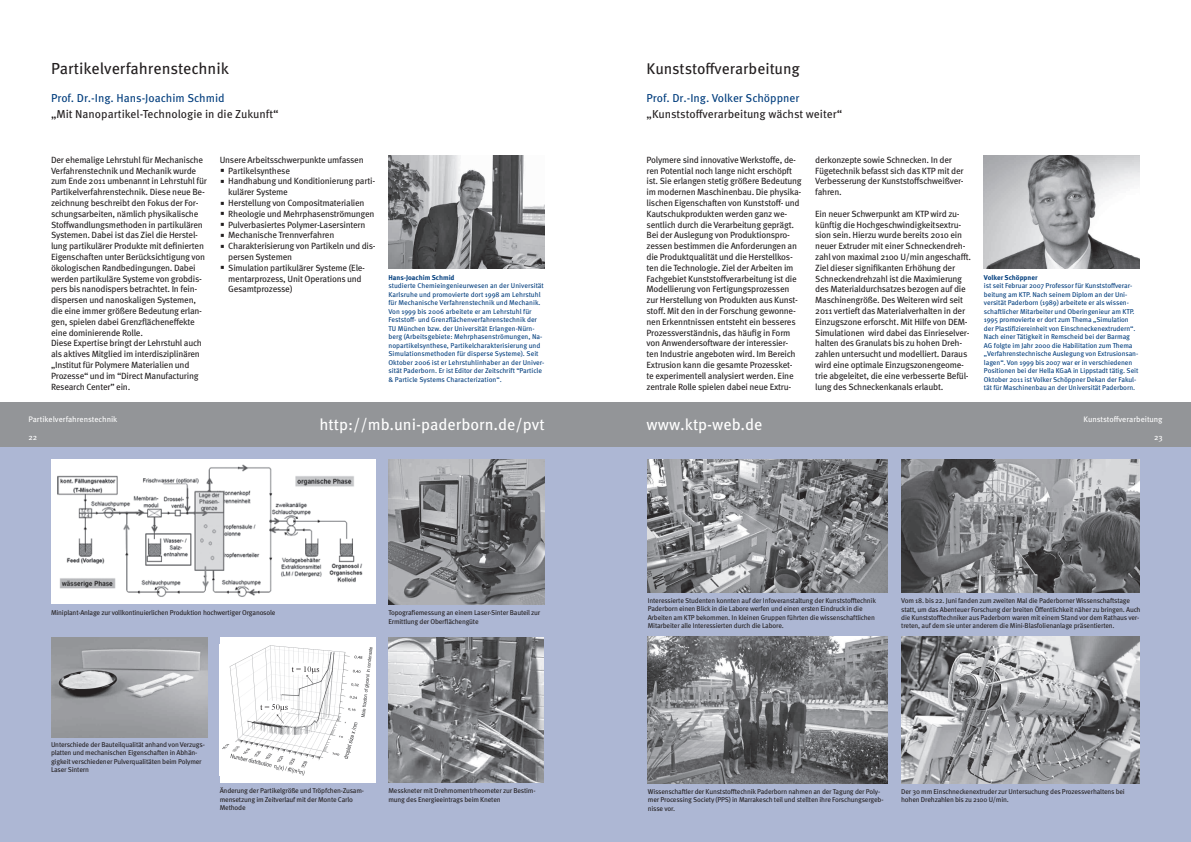
<style>
.page{position:relative;width:1191px;height:842px;background:#fff}
.page>*{position:absolute;margin:0;border:0;box-sizing:border-box;transform-origin:0 0}
.t1{font:16px "Meta OT";color:#fff}
.t2{font:16px "Meta OT";color:#231f20}
.t3{font:15.5px "Meta OT";letter-spacing:-.005em;color:#231f20}
.t4{font:11.5px "Meta OT";color:#231f20}
.t5{font:11.5px "Meta OT";color:#013d7d}
.t6{font:9px/10.8px "Meta OT";letter-spacing:-.025em;color:#231f20}
.t7{font:8px "Meta OT";color:#fff}
.t8{font:7px/8.5px "Meta OT";letter-spacing:-.025em;color:#231f20}
.t9{font:7px/8.5px "Meta OT";letter-spacing:-.01em;color:#013d7d}
.t10{font:700 7px "Meta OT";color:#013d7d}
</style>
<div class="page">
<div style="left:0;top:403px;width:604px;height:45px;background:#939598"></div>
<div style="left:0;top:448px;width:604px;height:394px;background:#adb7d4"></div>
<div style="left:587px;top:403px;width:604px;height:45px;background:#939598"></div>
<div style="left:586px;top:448px;width:605px;height:394px;background:#adb7d4"></div>
<img style="left:388px;top:156px;width:156px;height:112px">
<div style="left:51px;top:459px;width:325px;height:145px;background:#fff"></div>
<img style="left:58px;top:464px;width:305px;height:133px">
<div style="left:220px;top:637px;width:156px;height:146px;background:#fff"></div>
<img style="left:222px;top:645px;width:151px;height:131px">
<img style="left:51px;top:637px;width:156px;height:100px">
<img style="left:388px;top:459px;width:156px;height:145px">
<img style="left:388px;top:637px;width:156px;height:146px">
<img style="left:984px;top:156px;width:156px;height:112px">
<img style="left:648px;top:459px;width:240px;height:134px">
<img style="left:901px;top:637px;width:239px;height:147px">
<img style="left:648px;top:637px;width:240px;height:147px">
<img style="left:901px;top:459px;width:239px;height:134px">
<h1 class="t2" style="left:51px;top:59px;width:180px">Partikelverfahrenstechnik</h1>
<p class="t5" style="left:51px;top:91px;width:175px">Prof. Dr.-Ing. Hans-Joachim Schmid</p>
<p class="t4" style="left:51px;top:107px;width:229px">„Mit Nanopartikel-Technologie in die Zukunft“</p>
<p class="t6" style="left:51px;top:154px;width:157px">Der ehemalige Lehrstuhl für Mechanische Verfahrenstechnik und Mechanik wurde zum Ende 2011 umbenannt in Lehrstuhl für Partikelverfahrenstechnik. Diese neue Be&shy;zeichnung beschreibt den Fokus der For&shy;schungsarbeiten, nämlich physikalische Stoffwandlungsmethoden in partikulären Systemen. Dabei ist das Ziel die Herstel&shy;lung partikulärer Produkte mit definierten Eigenschaften unter Berücksichtigung von ökologischen Randbedingungen. Dabei werden partikuläre Systeme von grobdis&shy;pers bis nanodispers betrachtet. In fein&shy;dispersen und nanoskaligen Systemen, die eine immer größere Bedeutung erlan&shy;gen, spielen dabei Grenzflächeneffekte eine dominierende Rolle.<br>Diese Expertise bringt der Lehrstuhl auch als aktives Mitglied im interdisziplinären „Institut für Polymere Materialien und Prozesse“ und im “Direct Manufacturing Research Center” ein.</p>
<p class="t6" style="left:228px;top:154px;width:149px;text-indent:-9px">Unsere Arbeitsschwerpunkte umfassen<br>Partikelsynthese<br>Handhabung und Konditionierung parti&shy;kulärer Systeme<br>Herstellung von Compositmaterialien<br>Rheologie und Mehrphasenströmungen<br>Pulverbasiertes Polymer-Lasersintern<br>Mechanische Trennverfahren<br>Charakterisierung von Partikeln und dis&shy;persen Systemen<br>Simulation partikulärer Systeme (Ele&shy;mentarprozess, Unit Operations und<br>Gesamtprozesse)</p>
<p class="t10" style="left:388px;top:273px;width:68px">Hans-Joachim Schmid</p>
<p class="t9" style="left:388px;top:282px;width:157px">studierte Chemieingenieurwesen an der Universität Karlsruhe und promovierte dort 1998 am Lehrstuhl für Mechanische Verfahrenstechnik und Mechanik.<br>Von 1999 bis 2006 arbeitete er am Lehrstuhl für Feststoff- und Grenzflächenverfahrenstechnik der TU München bzw. der Universität Erlangen-Nürn&shy;berg (Arbeitsgebiete: Mehrphasenströmungen, Na&shy;nopartikelsynthese, Partikelcharakterisierung und Simulationsmethoden für disperse Systeme). Seit Oktober 2006 ist er Lehrstuhlinhaber an der Univer&shy;sität Paderborn. Er ist Editor der Zeitschrift “Particle &amp; Particle Systems Characterization“.</p>
<p class="t7" style="left:28px;top:415px;width:91px">Partikelverfahrenstechnik</p>
<h1 class="t1" style="left:319px;top:414px;width:227px">http://mb.uni-paderborn.de/pvt</h1>
<h2 class="t3" style="left:646px;top:59px;width:155px">Kunststoffverarbeitung</h2>
<p class="t5" style="left:646px;top:91px;width:154px">Prof. Dr.-Ing. Volker Schöppner</p>
<p class="t4" style="left:646px;top:107px;width:197px">„Kunststoffverarbeitung wächst weiter“</p>
<p class="t6" style="left:646px;top:154px;width:157px">Polymere sind innovative Werkstoffe, de&shy;ren Potential noch lange nicht erschöpft ist. Sie erlangen stetig größere Bedeutung im modernen Maschinenbau. Die physika&shy;lischen Eigenschaften von Kunststoff- und Kautschukprodukten werden ganz we&shy;sentlich durch die Verarbeitung geprägt.<br>Bei der Auslegung von Produktionspro&shy;zessen bestimmen die Anforderungen an die Produktqualität und die Herstellkos&shy;ten die Technologie. Ziel der Arbeiten im Fachgebiet Kunststoffverarbeitung ist die Modellierung von Fertigungsprozessen zur Herstellung von Produkten aus Kunst&shy;stoff. Mit den in der Forschung gewonne&shy;nen Erkenntnissen entsteht ein besseres Prozessverständnis, das häufig in Form von Anwendersoftware der interessier&shy;ten Industrie angeboten wird. Im Bereich Extrusion kann die gesamte Prozessket&shy;te experimentell analysiert werden. Eine zentrale Rolle spielen dabei neue Extru-</p>
<p class="t6" style="left:815px;top:154px;width:150px">derkonzepte sowie Schnecken. In der<br>Fügetechnik befasst sich das KTP mit der<br>Verbesserung der Kunststoffschweißver&shy;fahren.</p>
<p class="t6" style="left:815px;top:208px;width:157px">Ein neuer Schwerpunkt am KTP wird zu&shy;künftig die Hochgeschwindigkeitsextru&shy;sion sein. Hierzu wurde bereits 2010 ein neuer Extruder mit einer Schneckendreh&shy;zahl von maximal 2100 U/min angeschafft.<br>Ziel dieser signifikanten Erhöhung der Schneckendrehzahl ist die Maximierung des Materialdurchsatzes bezogen auf die Maschinengröße. Des Weiteren wird seit 2011 vertieft das Materialverhalten in der Einzugszone erforscht. Mit Hilfe von DEM-Simulationen wird dabei das Einrieselver&shy;halten des Granulats bis zu hohen Dreh&shy;zahlen untersucht und modelliert. Daraus wird eine optimale Einzugszonengeome&shy;trie abgeleitet, die eine verbesserte Befül&shy;lung des Schneckenkanals erlaubt.</p>
<h1 class="t1" style="left:646px;top:415px;width:118px">www.ktp-web.de</h1>
<p class="t10" style="left:984px;top:273px;width:55px">Volker Schöppner</p>
<p class="t9" style="left:984px;top:282px;width:156px">ist seit Februar 2007 Professor für Kunststoffverar&shy;beitung am KTP. Nach seinem Diplom an der Uni&shy;versität Paderborn (1989) arbeitete er als wissen&shy;schaftlicher Mitarbeiter und Oberingenieur am KTP.<br>1995 promovierte er dort zum Thema „Simulation der Plastifiziereinheit von Einschneckenextrudern“.<br>Nach einer Tätigkeit in Remscheid bei der Barmag AG folgte im Jahr 2000 die Habilitation zum Thema „Verfahrenstechnische Auslegung von Extrusionsan&shy;lagen“. Von 1999 bis 2007 war er in verschiedenen Positionen bei der Hella KGaA in Lippstadt tätig. Seit Oktober 2011 ist Volker Schöppner Dekan der Fakul&shy;tät für Maschinenbau an der Universität Paderborn.</p>
<p class="t7" style="left:1083px;top:415px;width:81px">Kunststoffverarbeitung</p>
<p class="t7" style="left:28px;top:432px;width:10px">22</p>
<p class="t7" style="left:1154px;top:432px;width:10px">23</p>
<p class="t8" style="left:51px;top:609px;width:226px">Miniplant-Anlage zur vollkontinuierlichen Produktion hochwertiger Organosole</p>
<p class="t8" style="left:388px;top:609px;width:153px">Topografiemessung an einem Laser-Sinter Bauteil zur<br>Ermittlung der Oberflächengüte</p>
<p class="t8" style="left:51px;top:740px;width:155px">Unterschiede der Bauteilqualität anhand von Verzugs&shy;platten und mechanischen Eigenschaften in Abhän&shy;gigkeit verschiedener Pulverqualitäten beim Polymer Laser Sintern</p>
<p class="t8" style="left:220px;top:786px;width:146px">Änderung der Partikelgröße und Tröpfchen-Zusam&shy;mensetzung im Zeitverlauf mit der Monte Carlo<br>Methode</p>
<p class="t8" style="left:388px;top:787px;width:148px">Messkneter mit Drehmomentrheometer zur Bestim&shy;mung des Energieeintrags beim Kneten</p>
<p class="t8" style="left:648px;top:596px;width:230px">Interessierte Studenten konnten auf der Infoveranstaltung der Kunststofftechnik Paderborn einen Blick in die Labore werfen und einen ersten Eindruck in die Arbeiten am KTP bekommen. In kleinen Gruppen führten die wissenschaftlichen Mitarbeiter alle Interessierten durch die Labore.</p>
<p class="t8" style="left:901px;top:596px;width:241px">Vom 18. bis 22. Juni fanden zum zweiten Mal die Paderborner Wissenschaftstage statt, um das Abenteuer Forschung der breiten Öffentlichkeit näher zu bringen. Auch die Kunststofftechniker aus Paderborn waren mit einem Stand vor dem Rathaus ver&shy;treten, auf dem sie unter anderem die Mini-Blasfolienanlage präsentierten.</p>
<p class="t8" style="left:648px;top:787px;width:237px">Wissenschaftler der Kunststofftechnik Paderborn nahmen an der Tagung der Poly&shy;mer Processing Society (PPS) in Marrakesch teil und stellten ihre Forschungsergeb&shy;nisse vor.</p>
<p class="t8" style="left:901px;top:787px;width:225px">Der 30 mm Einschneckenextruder zur Untersuchung des Prozessverhaltens bei hohen Drehzahlen bis zu 2100 U/min.</p>
</div>
